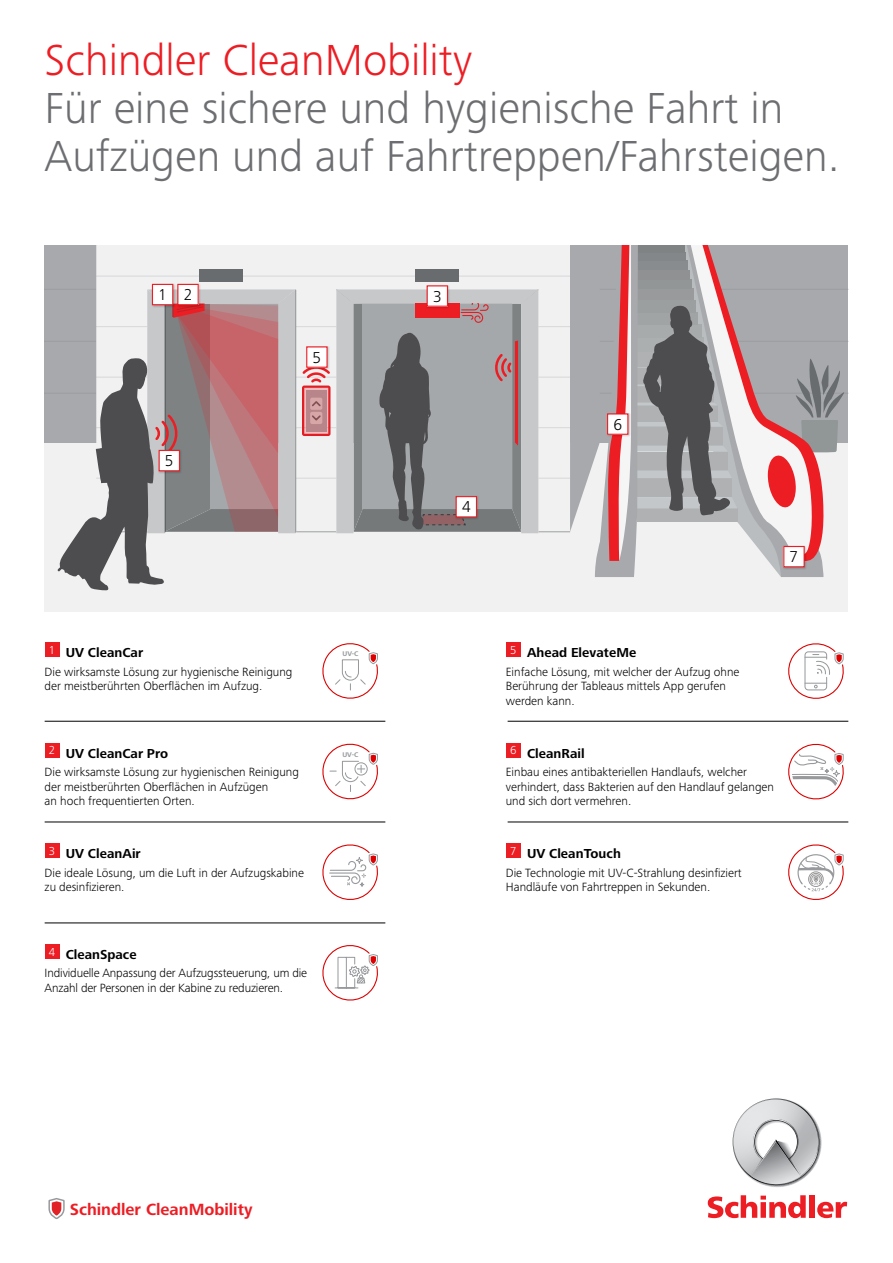
<style>
.page{position:relative;width:893px;height:1263px;background:#fff}
.page>*{position:absolute;margin:0;border:0;box-sizing:border-box;transform-origin:0 0}
.t1{font:300 45px/48px "Frutiger Next LTW1 G";color:#6d6e71}
.t2{font:300 45px "Frutiger Next LTW1 G";color:#ed1d24}
.t3{font:700 16.95px "Frutiger Next LTW1 G";letter-spacing:-.005em;color:#e21e25}
.t4{font:700 16.8px "Frutiger Next LTW1 G";color:#ed1d24}
.t5{font:300 16.35px "Frutiger Next LTW1 G";color:#000}
.t6{font:700 13.5px "Frutiger Next LTW1 G";letter-spacing:.005em;color:#000}
.t7{font:300 12.3px/14.7px "Frutiger Next LTW1 G";color:#000}
.t8{font:700 7.05px "Frutiger Next LTW1 G";color:#97999c}
</style>
<div class="page">
<div style="left:45px;top:406px;width:803px;height:205px;background:#f1f1f2"></div>
<div style="left:45px;top:246px;width:803px;height:197px;background:#a7a9ac"></div>
<hr style="left:600px;top:393px;width:248px;height:1px;background:#686c6f">
<hr style="left:600px;top:341px;width:248px;height:1px;background:#686c6f">
<hr style="left:600px;top:289px;width:248px;height:1px;background:#686c6f">
<hr style="left:45px;top:393px;width:323px;height:1px;background:#686c6f">
<hr style="left:45px;top:341px;width:323px;height:1px;background:#686c6f">
<hr style="left:45px;top:289px;width:323px;height:1px;background:#686c6f">
<div style="left:96px;top:246px;width:474px;height:285px;background:#f1f1f2"></div>
<hr style="left:538px;top:478px;width:32px;height:1px;background:#686c6f">
<hr style="left:538px;top:427px;width:32px;height:1px;background:#686c6f">
<hr style="left:538px;top:377px;width:32px;height:1px;background:#686c6f">
<hr style="left:538px;top:326px;width:32px;height:1px;background:#686c6f">
<hr style="left:96px;top:276px;width:474px;height:1px;background:#686c6f">
<div style="left:416px;top:269px;width:43px;height:12px;background:#686c6f"></div>
<div style="left:199px;top:269px;width:44px;height:12px;background:#686c6f"></div>
<hr style="left:538px;top:531px;width:32px;height:1px;background:#a5a8aa">
<svg style="left:58px;top:289px;width:480px;height:302px"></svg>
<svg style="left:570px;top:246px;width:274px;height:331px"></svg>
<div style="left:151px;top:283px;width:25px;height:25px;background:#000;opacity:.2"></div>
<div style="left:152px;top:284px;width:21px;height:21px;background:#fff"></div>
<div style="left:152px;top:284px;width:21px;height:21px;border:1px solid #ed1d24"></div>
<div style="left:176px;top:283px;width:25px;height:25px;background:#000;opacity:.2"></div>
<div style="left:178px;top:284px;width:20px;height:21px;background:#fff"></div>
<div style="left:177px;top:284px;width:22px;height:21px;border:1px solid #ed1d24"></div>
<div style="left:305px;top:346px;width:25px;height:24px;background:#000;opacity:.2"></div>
<div style="left:307px;top:347px;width:20px;height:20px;background:#fff"></div>
<div style="left:306px;top:346px;width:22px;height:22px;border:1px solid #ed1d24"></div>
<div style="left:158px;top:449px;width:25px;height:25px;background:#000;opacity:.2"></div>
<div style="left:159px;top:450px;width:20px;height:21px;background:#fff"></div>
<div style="left:159px;top:450px;width:21px;height:21px;border:1px solid #ed1d24"></div>
<div style="left:426px;top:285px;width:25px;height:24px;background:#000;opacity:.2"></div>
<div style="left:427px;top:286px;width:20px;height:20px;background:#fff"></div>
<div style="left:427px;top:285px;width:21px;height:22px;border:1px solid #ed1d24"></div>
<div style="left:606px;top:413px;width:25px;height:24px;background:#000;opacity:.2"></div>
<div style="left:608px;top:414px;width:20px;height:20px;background:#fff"></div>
<div style="left:607px;top:413px;width:21px;height:22px;border:1px solid #ed1d24"></div>
<div style="left:782px;top:545px;width:25px;height:25px;background:#000;opacity:.2"></div>
<div style="left:784px;top:546px;width:20px;height:21px;background:#fff"></div>
<div style="left:783px;top:546px;width:22px;height:21px;border:1px solid #ed1d24"></div>
<div style="left:455px;top:495px;width:25px;height:25px;background:#000;opacity:.2"></div>
<div style="left:456px;top:497px;width:20px;height:20px;background:#fff"></div>
<div style="left:456px;top:496px;width:21px;height:21px;border:1px solid #ed1d24"></div>
<div style="left:45px;top:642px;width:15px;height:15px;background:#ed1d24"></div>
<svg style="left:322px;top:643px;width:56px;height:56px"></svg>
<div style="left:45px;top:743px;width:15px;height:15px;background:#ed1d24"></div>
<svg style="left:322px;top:743px;width:56px;height:57px"></svg>
<div style="left:45px;top:843px;width:15px;height:15px;background:#ed1d24"></div>
<div style="left:506px;top:843px;width:15px;height:15px;background:#ed1d24"></div>
<svg style="left:788px;top:844px;width:56px;height:56px"></svg>
<div style="left:506px;top:743px;width:15px;height:15px;background:#ed1d24"></div>
<svg style="left:788px;top:743px;width:56px;height:57px"></svg>
<hr style="left:45px;top:721px;width:340px;height:1px;background:#000">
<hr style="left:45px;top:822px;width:340px;height:1px;background:#000">
<hr style="left:508px;top:721px;width:340px;height:1px;background:#000">
<hr style="left:45px;top:923px;width:340px;height:1px;background:#000">
<hr style="left:508px;top:822px;width:340px;height:1px;background:#000">
<svg style="left:322px;top:844px;width:56px;height:56px"></svg>
<div style="left:506px;top:642px;width:15px;height:15px;background:#ed1d24"></div>
<svg style="left:788px;top:643px;width:56px;height:56px"></svg>
<div style="left:45px;top:944px;width:15px;height:15px;background:#ed1d24"></div>
<svg style="left:322px;top:945px;width:56px;height:56px"></svg>
<svg style="left:708px;top:1195px;width:98px;height:23px"></svg>
<div style="left:809px;top:1195px;width:6px;height:23px;background:#ed1d24"></div>
<svg style="left:817px;top:1202px;width:30px;height:16px"></svg>
<svg style="left:733px;top:1098px;width:86px;height:87px"></svg>
<svg style="left:48px;top:1198px;width:17px;height:22px"></svg>
<h1 class="t2" style="left:45px;top:34px;width:429px">Schindler CleanMobility</h1>
<h1 class="t1" style="left:45px;top:84px;width:797px">Für eine sichere und hygienische Fahrt in<br>Aufzügen und auf Fahrtreppen/Fahrsteigen.</h1>
<h3 class="t5" style="left:158px;top:285px;width:36px">1 2</h3>
<h3 class="t5" style="left:165px;top:451px;width:10px">5</h3>
<h3 class="t5" style="left:313px;top:348px;width:10px">5</h3>
<p class="t6" style="left:49px;top:645px;width:96px"><sup>1</sup> UV CleanCar</p>
<p class="t7" style="left:45px;top:664px;width:249px">Die wirksamste Lösung zur hygienische Reinigung der meistberührten Oberflächen im Aufzug.</p>
<p class="t6" style="left:49px;top:745px;width:121px"><sup>2</sup> UV CleanCar Pro</p>
<p class="t7" style="left:45px;top:765px;width:256px">Die wirksamste Lösung zur hygienischen Reinigung der meistberührten Oberflächen in Aufzügen<br>an hoch frequentierten Orten.</p>
<p class="t6" style="left:49px;top:846px;width:93px"><sup>3</sup> UV CleanAir</p>
<p class="t7" style="left:45px;top:865px;width:261px">Die ideale Lösung, um die Luft in der Aufzugskabine zu desinfizieren.</p>
<p class="t6" style="left:49px;top:947px;width:89px"><sup>4</sup> CleanSpace</p>
<p class="t7" style="left:45px;top:966px;width:264px">Individuelle Anpassung der Aufzugssteuerung, um die<br>Anzahl der Personen in der Kabine zu reduzieren.</p>
<p class="t8" style="left:342px;top:649px;width:17px">UV-C</p>
<p class="t8" style="left:342px;top:751px;width:17px">UV-C</p>
<h3 class="t5" style="left:433px;top:287px;width:10px">3</h3>
<h3 class="t5" style="left:462px;top:497px;width:10px">4</h3>
<h3 class="t5" style="left:613px;top:415px;width:10px">6</h3>
<h3 class="t5" style="left:790px;top:547px;width:10px">7</h3>
<p class="t6" style="left:510px;top:645px;width:128px"><sup>5</sup> Ahead ElevateMe</p>
<p class="t7" style="left:506px;top:664px;width:235px">Einfache Lösung, mit welcher der Aufzug ohne<br>Berührung der Tableaus mittels App gerufen werden kann.</p>
<p class="t6" style="left:510px;top:745px;width:76px"><sup>6</sup> CleanRail</p>
<p class="t7" style="left:506px;top:765px;width:270px">Einbau eines antibakteriellen Handlaufs, welcher verhindert, dass Bakterien auf den Handlauf gelangen und sich dort vermehren.</p>
<p class="t6" style="left:510px;top:846px;width:112px"><sup>7</sup> UV CleanTouch</p>
<p class="t7" style="left:506px;top:865px;width:237px">Die Technologie mit UV-C-Strahlung desinfiziert<br>Handläufe von Fahrtreppen in Sekunden.</p>
<h2 class="t3" style="left:146px;top:1198px;width:68px">Hygienic</h2>
<h3 class="t4" style="left:70px;top:1200px;width:184px">Schindler CleanMobility</h3>
</div>
